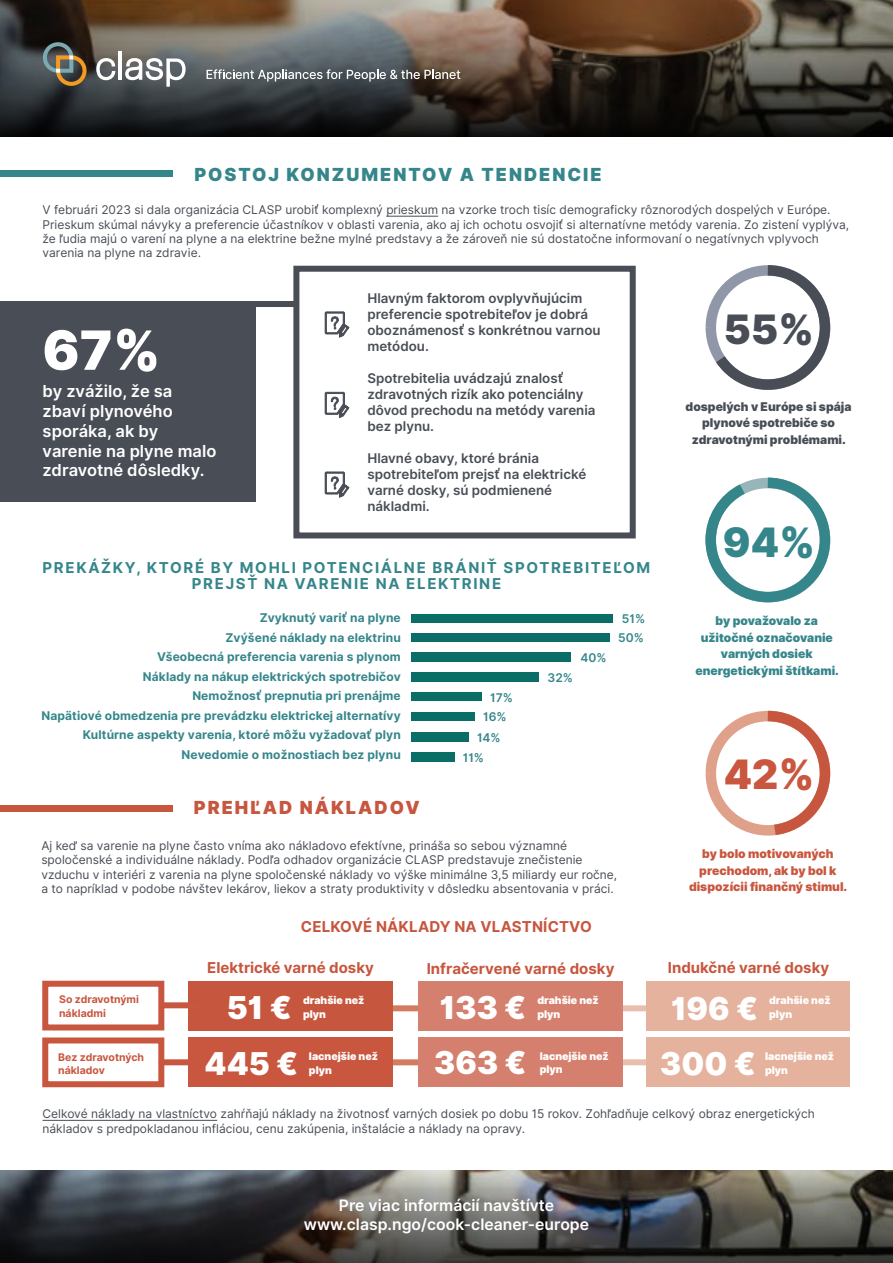
<style>
.page{position:relative;width:893px;height:1263px;background:#fff}
.page>*{position:absolute;margin:0;border:0;box-sizing:border-box;transform-origin:0 0}
.t1{font:900 54px "Inter";color:#fff}
.t2{font:900 40.5px "Inter";color:#484d56}
.t3{font:900 40.5px "Inter";color:#35868b}
.t4{font:900 40.5px "Inter";color:#c9563e}
.t5{font:900 31.5px "Inter";color:#fff}
.t6{font:900 18px "Inter";letter-spacing:.11em;color:#35868b}
.t7{font:900 18px "Inter";letter-spacing:.11em;color:#c7563e}
.t8{font:600 16.5px/19.8px "Inter";color:#fff}
.t9{font:600 15.75px/18.9px "Inter";color:#fff;text-align:center}
.t10{font:700 15px "Inter";color:#c7563e}
.t11{font:700 15px/16.5px "Inter";letter-spacing:.11em;color:#35868b;text-align:center}
.t12{font:600 13.35px/16px "Inter";color:#484d56}
.t13{font:12px/14.4px "Inter";color:#484d56}
.t14{font:700 12px/19.5px "Inter";letter-spacing:.01em;color:#35868b;text-align:right}
.t15{font:900 12px/16.5px "Inter";color:#35868b;text-align:center}
.t16{font:900 12px/16.5px "Inter";color:#484d56;text-align:center}
.t17{font:900 12px/16.5px "Inter";color:#c9563e;text-align:center}
.t18{font:600 12px/18.6px "Inter";color:#35868b;text-align:center}
.t19{font:900 10.5px/13.5px "Inter";color:#fff}
.t20{font:700 10.5px/13.5px "Inter";color:#c7563e}
</style>
<div class="page">
<div style="left:412px;top:753px;width:43px;height:9px;background:#0a6e66"></div>
<div style="left:412px;top:732px;width:57px;height:10px;background:#0a6e66"></div>
<div style="left:412px;top:712px;width:63px;height:9px;background:#0a6e66"></div>
<div style="left:412px;top:692px;width:70px;height:9px;background:#0a6e66"></div>
<div style="left:412px;top:673px;width:127px;height:9px;background:#0a6e66"></div>
<div style="left:412px;top:653px;width:159px;height:9px;background:#0a6e66"></div>
<div style="left:412px;top:633px;width:198px;height:9px;background:#0a6e66"></div>
<div style="left:412px;top:614px;width:201px;height:9px;background:#0a6e66"></div>
<div style="left:293px;top:266px;width:343px;height:272px;border:6px solid #484d56"></div>
<div style="left:248px;top:301px;width:48px;height:6px;background:#484d56"></div>
<div style="left:706px;top:711px;width:124px;height:124px;border:10px solid #e0a18b;border-radius:50%"></div>
<svg style="left:705px;top:477px;width:126px;height:126px"></svg>
<svg style="left:706px;top:265px;width:125px;height:125px"></svg>
<svg style="left:757px;top:710px;width:74px;height:126px"></svg>
<svg style="left:325px;top:312px;width:24px;height:25px"></svg>
<svg style="left:325px;top:392px;width:24px;height:25px"></svg>
<svg style="left:325px;top:472px;width:24px;height:25px"></svg>
<svg style="left:0;top:1171px;width:893px;height:92px;background:#474746"></svg>
<div style="left:0;top:301px;width:255px;height:201px;background:#484d56"></div>
<div style="left:0;top:170px;width:173px;height:6px;background:#35868b"></div>
<svg style="left:0;top:0;width:893px;height:137px;background:#484038"></svg>
<svg style="left:96px;top:58px;width:19px;height:22px"></svg>
<hr style="left:119px;top:51px;width:3px;height:29px;background:#fff">
<svg style="left:125px;top:58px;width:61px;height:29px"></svg>
<svg style="left:43px;top:42px;width:44px;height:44px;background:#66604d"></svg>
<svg style="left:207px;top:69px;width:253px;height:13px;background:#777a7a"></svg>
<hr style="left:386px;top:216px;width:52px;height:1px;background:#484d56">
<div style="left:42px;top:981px;width:122px;height:49px;border:6px solid #c9563e"></div>
<div style="left:42px;top:1037px;width:122px;height:50px;border:6px solid #c9563e"></div>
<div style="left:610px;top:1059px;width:41px;height:6px;background:#e8beac"></div>
<div style="left:384px;top:1059px;width:41px;height:6px;background:#d37c62"></div>
<div style="left:614px;top:1005px;width:41px;height:6px;background:#e8beac"></div>
<div style="left:382px;top:1005px;width:41px;height:6px;background:#d37c62"></div>
<div style="left:646px;top:981px;width:204px;height:49px;background:#e5b29e"></div>
<div style="left:418px;top:981px;width:204px;height:49px;background:#d5806e"></div>
<div style="left:188px;top:981px;width:205px;height:49px;background:#c7563e"></div>
<div style="left:646px;top:1037px;width:204px;height:49px;background:#e5b29e"></div>
<div style="left:188px;top:1037px;width:205px;height:50px;background:#c9563e"></div>
<div style="left:418px;top:1038px;width:204px;height:49px;background:#d5806e"></div>
<div style="left:159px;top:1002px;width:41px;height:6px;background:#c9563e"></div>
<div style="left:159px;top:1059px;width:41px;height:6px;background:#c9563e"></div>
<hr style="left:43px;top:1120px;width:174px;height:1px;background:#484d56">
<div style="left:0;top:805px;width:173px;height:6px;background:#c7563e"></div>
<h3 class="t6" style="left:194px;top:161px;width:409px">POSTOJ KONZUMENTOV A TENDENCIE</h3>
<p class="t13" style="left:43px;top:203px;width:808px">V februári 2023 si dala organizácia CLASP urobiť komplexný prieskum na vzorke troch tisíc demograficky rôznorodých dospelých v Európe.<br>Prieskum skúmal návyky a preferencie účastníkov v oblasti varenia, ako aj ich ochotu osvojiť si alternatívne metódy varenia. Zo zistení vyplýva, že ľudia majú o varení na plyne a na elektrine bežne mylné predstavy a že zároveň nie sú dostatočne informovaní o negatívnych vplyvoch varenia na plyne na zdravie.</p>
<h1 class="t1" style="left:43px;top:309px;width:120px">67%</h1>
<h3 class="t8" style="left:43px;top:381px;width:175px">by zvážilo, že sa zbaví plynového sporáka, ak by varenie na plyne malo zdravotné dôsledky.</h3>
<p class="t12" style="left:367px;top:290px;width:235px">Hlavným faktorom ovplyvňujúcim preferencie spotrebiteľov je dobrá oboznámenosť s konkrétnou varnou metódou.</p>
<p class="t12" style="left:367px;top:370px;width:230px">Spotrebitelia uvádzajú znalosť zdravotných rizík ako potenciálny dôvod prechodu na metódy varenia bez plynu.</p>
<p class="t12" style="left:367px;top:451px;width:220px">Hlavné obavy, ktoré bránia spotrebiteľom prejsť na elektrické varné dosky, sú podmienené nákladmi.</p>
<p class="t11" style="left:43px;top:559px;width:609px">PREKÁŽKY, KTORÉ BY MOHLI POTENCIÁLNE BRÁNIŤ SPOTREBITEĽOM<br>PREJSŤ NA VARENIE NA ELEKTRINE</p>
<p class="t14" style="left:42px;top:608px;width:361px">Zvyknutý variť na plyne<br>Zvýšené náklady na elektrinu<br>Všeobecná preferencia varenia s plynom<br>Náklady na nákup elektrických spotrebičov<br>Nemožnosť prepnutia pri prenájme<br>Napätiové obmedzenia pre prevádzku elektrickej alternatívy Kultúrne aspekty varenia, ktoré môžu vyžadovať plyn Nevedomie o možnostiach bez plynu</p>
<h3 class="t7" style="left:194px;top:794px;width:227px">PREHĽAD NÁKLADOV</h3>
<p class="t18" style="left:483px;top:688px;width:31px">17%<br>16%</p>
<p class="t18" style="left:463px;top:727px;width:39px;line-height:20.4px;text-align:left;text-indent:14px">14%<br>11%</p>
<p class="t18" style="left:548px;top:668px;width:27px">32%</p>
<p class="t18" style="left:581px;top:648px;width:28px">40%</p>
<p class="t18" style="left:618px;top:610px;width:29px">51%<br>50%</p>
<p class="t13" style="left:41px;top:838px;width:577px">Aj keď sa varenie na plyne často vníma ako nákladovo efektívne, prináša so sebou významné spoločenské a individuálne náklady. Podľa odhadov organizácie CLASP predstavuje znečistenie vzduchu v interiéri z varenia na plyne spoločenské náklady vo výške minimálne 3,5 miliardy eur ročne, a to napríklad v podobe návštev lekárov, liekov a straty produktivity v dôsledku absentovania v práci.</p>
<h2 class="t2" style="left:724px;top:299px;width:92px">55%</h2>
<p class="t16" style="left:686px;top:398px;width:167px">dospelých v Európe si spája plynové spotrebiče so zdravotnými problémami.</p>
<h2 class="t3" style="left:723px;top:511px;width:94px">94%</h2>
<p class="t15" style="left:695px;top:613px;width:145px">by považovalo za užitočné označovanie varných dosiek energetickými štítkami.</p>
<h2 class="t4" style="left:724px;top:744px;width:92px">42%</h2>
<p class="t17" style="left:689px;top:846px;width:160px">by bolo motivovaných prechodom, ak by bol k dispozícii finančný stimul.</p>
<p class="t10" style="left:301px;top:915px;width:293px">CELKOVÉ NÁKLADY NA VLASTNÍCTVO</p>
<p class="t10" style="left:207px;top:957px;width:168px">Elektrické varné dosky</p>
<p class="t10" style="left:427px;top:957px;width:189px">Infračervené varné dosky</p>
<p class="t10" style="left:668px;top:957px;width:163px">Indukčné varné dosky</p>
<p class="t20" style="left:59px;top:993px;width:81px">So zdravotnými nákladmi</p>
<p class="t20" style="left:58px;top:1050px;width:87px">Bez zdravotných nákladov</p>
<h3 class="t5" style="left:227px;top:984px;width:67px">51 €</h3>
<h3 class="t5" style="left:671px;top:985px;width:89px">196 €</h3>
<p class="t19" style="left:303px;top:994px;width:63px">drahšie než plyn</p>
<h3 class="t5" style="left:440px;top:984px;width:88px">133 €</h3>
<p class="t19" style="left:537px;top:994px;width:63px">drahšie než plyn</p>
<p class="t19" style="left:769px;top:994px;width:63px">drahšie než plyn</p>
<h3 class="t5" style="left:205px;top:1040px;width:95px">445 €</h3>
<p class="t19" style="left:309px;top:1050px;width:71px">lacnejšie než plyn</p>
<h3 class="t5" style="left:434px;top:1039px;width:94px">363 €</h3>
<p class="t19" style="left:540px;top:1049px;width:71px">lacnejšie než plyn</p>
<h3 class="t5" style="left:660px;top:1040px;width:97px">300 €</h3>
<p class="t19" style="left:765px;top:1050px;width:71px">lacnejšie než plyn</p>
<p class="t13" style="left:43px;top:1107px;width:774px">Celkové náklady na vlastníctvo zahŕňajú náklady na životnosť varných dosiek po dobu 15 rokov. Zohľadňuje celkový obraz energetických nákladov s predpokladanou infláciou, cenu zakúpenia, inštalácie a náklady na opravy.</p>
<h3 class="t9" style="left:304px;top:1196px;width:287px">Pre viac informácií navštívte www.clasp.ngo/cook-cleaner-europe</h3>
</div>
